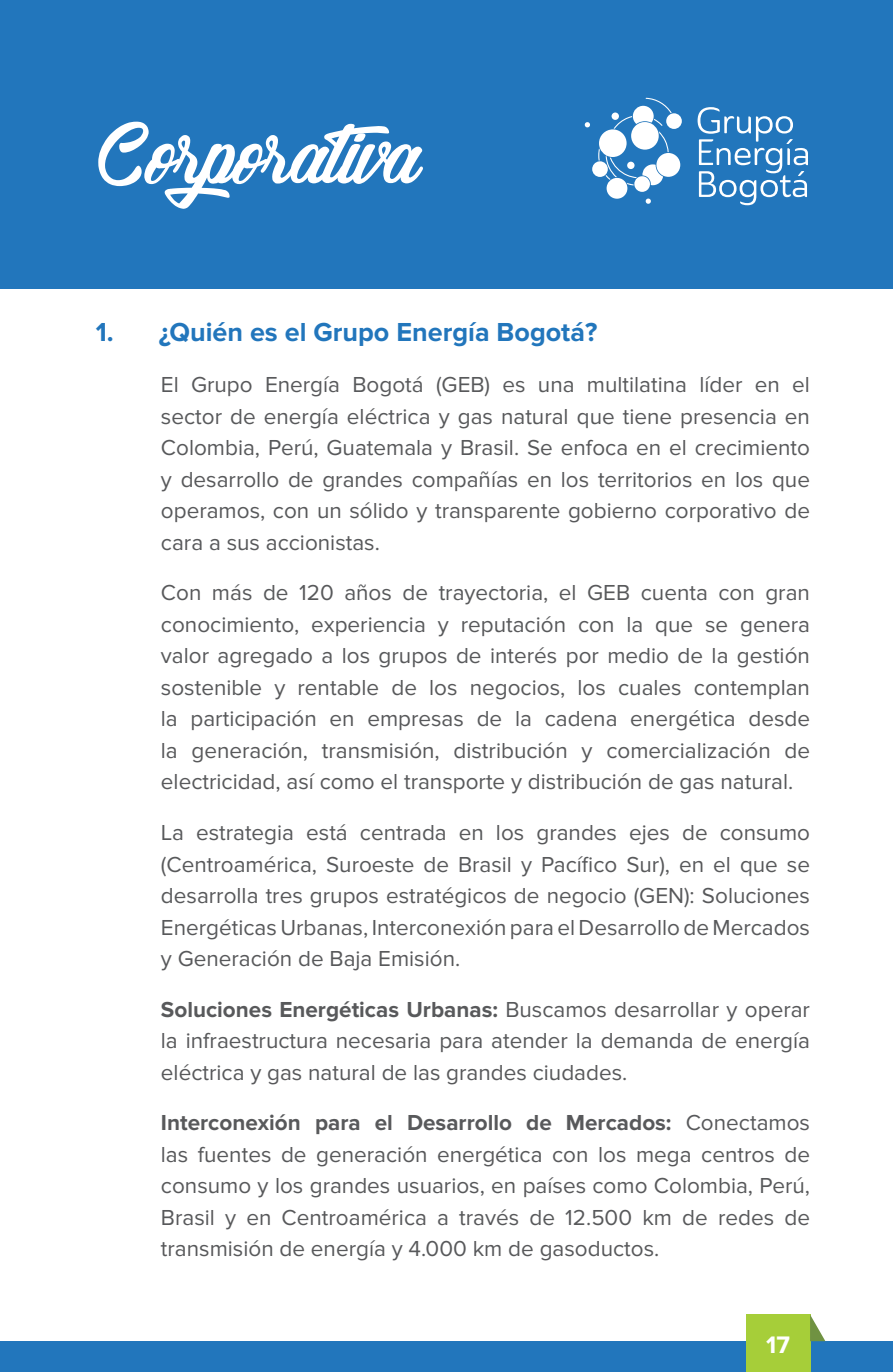
<style>
.page{position:relative;width:893px;height:1372px;background:#fff}
.page>*{position:absolute;margin:0;border:0;box-sizing:border-box;transform-origin:0 0}
.t1{font:135px "Snowboarding Only";color:#fff}
.t2{font:700 27px "Proxima Nova";color:#2276bc}
.t3{font:700 24.75px "Proxima Nova";color:#fff}
.t4{font:22.5px/31.5px "Proxima Nova";color:#58595b;text-align:justify}
.s1{font-weight:700}
</style>
<div class="page">
<div style="left:0;top:1340px;width:893px;height:31px;background:#2276bc"></div>
<div style="left:746px;top:1314px;width:64px;height:57px;background:#a6ce39"></div>
<svg style="left:810px;top:1314px;width:15px;height:26px"></svg>
<div style="left:0;top:0;width:893px;height:288px;background:#2276bc"></div>
<svg style="left:698px;top:107px;width:110px;height:98px"></svg>
<svg style="left:584px;top:98px;width:98px;height:106px"></svg>
<h1 class="t1" style="left:97px;top:99px;width:327px">Corporativa</h1>
<p class="t2" style="left:96px;top:317px;width:503px">1. ¿Quién es el Grupo Energía Bogotá?</p>
<p class="t4" style="left:161px;top:369px;width:651px">El Grupo Energía Bogotá (GEB) es una multilatina líder en el sector de energía eléctrica y gas natural que tiene presencia en Colombia, Perú, Guatemala y Brasil. Se enfoca en el crecimiento y desarrollo de grandes compañías en los territorios en los que operamos, con un sólido y transparente gobierno corporativo de cara a sus accionistas.</p>
<p class="t4" style="left:161px;top:577px;width:651px">Con más de 120 años de trayectoria, el GEB cuenta con gran conocimiento, experiencia y reputación con la que se genera valor agregado a los grupos de interés por medio de la gestión sostenible y rentable de los negocios, los cuales contemplan la participación en empresas de la cadena energética desde la generación, transmisión, distribución y comercialización de electricidad, así como el transporte y distribución de gas natural.</p>
<p class="t4" style="left:161px;top:817px;width:651px">La estrategia está centrada en los grandes ejes de consumo (Centroamérica, Suroeste de Brasil y Pacífico Sur), en el que se desarrolla tres grupos estratégicos de negocio (GEN): Soluciones Energéticas Urbanas, Interconexión para el Desarrollo de Mercados y Generación de Baja Emisión.</p>
<p class="t4" style="left:161px;top:993px;width:651px"><span class="s1">Soluciones Energéticas Urbanas:</span> Buscamos desarrollar y operar la infraestructura necesaria para atender la demanda de energía eléctrica y gas natural de las grandes ciudades.</p>
<p class="t4" style="left:161px;top:1107px;width:651px"><span class="s1">Interconexión para el Desarrollo de Mercados:</span> Conectamos las fuentes de generación energética con los mega centros de consumo y los grandes usuarios, en países como Colombia, Perú, Brasil y en Centroamérica a través de 12.500 km de redes de transmisión de energía y 4.000 km de gasoductos.</p>
<p class="t3" style="left:766px;top:1330px;width:25px">17</p>
</div>
